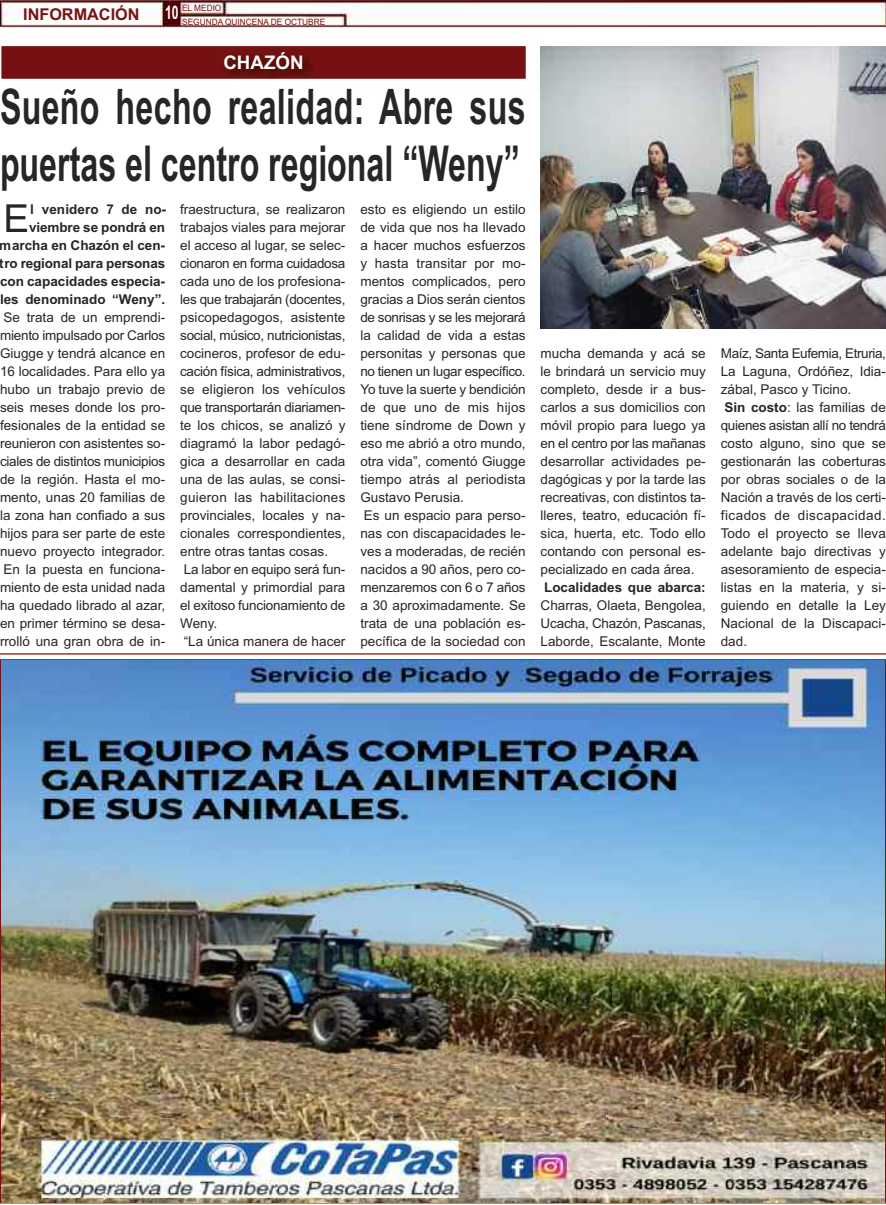
<style>
.page{position:relative;width:886px;height:1205px;background:#fff}
.page>*{position:absolute;margin:0;border:0;box-sizing:border-box;transform-origin:0 0}
.t1{font:700 49.5px/57px "Arial";letter-spacing:.01em;color:#272627;scale:.65 1}
.t2{font:38.62px "Arial";color:#272627}
.t3{font:700 18.75px "Arial";color:#fff}
.t4{font:700 18.75px "Arial";color:#fff;scale:.65 1}
.t5{font:700 16.25px "Arial";color:#761313}
.t6{font:13.5px/18px "Arial";color:#272627;text-align:justify}
.t7{font:700 13.5px/18px "Arial";color:#272627;text-align:right}
.t8{font:8.75px/14.5px "Arial";color:#761313;scale:.95 1}
.s1{font-weight:700}
</style>
<div class="page">
<img style="left:0;top:0;width:886px;height:28px">
<hr style="left:0;top:653px;width:886px;height:1px;background:#761313">
<img style="left:1px;top:46px;width:525px;height:45px">
<img style="left:3px;top:88px;width:187px;height:2px">
<img style="left:2px;top:46px;width:523px;height:33px">
<img style="left:1px;top:660px;width:884px;height:542px">
<img style="left:540px;top:46px;width:346px;height:282px">
<p class="t5" style="left:23px;top:5px;width:118px">inforMACión</p>
<p class="t8" style="left:182px;top:1px;width:152px">EL MEDIO<br>SEGUNDA QUINCENA DE OCTUBRE</p>
<h3 class="t4" style="left:165px;top:2px;width:22px">10</h3>
<h3 class="t3" style="left:223px;top:51px;width:82px">CHAzón</h3>
<h1 class="t1" style="left:0;top:79px;width:810px">Sueño hecho realidad: Abre sus puertas el centro regional “Weny”</h1>
<p class="t7" style="left:0;top:200px;width:168px">l venidero 7 de no&shy;viembre se pondrá en marcha en Chazón el cen&shy;tro regional para personas con capacidades especia&shy;les denominado “Weny”.</p>
<p class="t6" style="left:0;top:308px;width:167px">Se trata de un emprendi&shy;miento impulsado por Carlos Giugge y tendrá alcance en 16 localidades. Para ello ya hubo un trabajo previo de seis meses donde los pro&shy;fesionales de la entidad se reunieron con asistentes so&shy;ciales de distintos municipios de la región. Hasta el mo&shy;mento, unas 20 familias de la zona han confiado a sus hijos para ser parte de este nuevo proyecto integrador.<br>En la puesta en funciona&shy;miento de esta unidad nada ha quedado librado al azar, en primer término se desa&shy;rrolló una gran obra de in-</p>
<h2 class="t2" style="left:4px;top:196px;width:27px">E</h2>
<p class="t6" style="left:180px;top:200px;width:167px;text-align:left">fraestructura, se realizaron trabajos viales para mejorar el acceso al lugar, se selec&shy;cionaron en forma cuidadosa cada uno de los profesiona&shy;les que trabajarán (docentes, psicopedagogos, asistente social, músico, nutricionistas, cocineros, profesor de edu&shy;cación física, administrativos, se eligieron los vehículos que transportarán diariamen&shy;te los chicos, se analizó y diagramó la labor pedagó&shy;gica a desarrollar en cada una de las aulas, se consi&shy;guieron las habilitaciones provinciales, locales y na&shy;cionales correspondientes, entre otras tantas cosas.<br>La labor en equipo será fun&shy;damental y primordial para el exitoso funcionamiento de<br>Weny.<br>“La única manera de hacer</p>
<p class="t6" style="left:360px;top:200px;width:167px;text-align:left">esto es eligiendo un estilo de vida que nos ha llevado a hacer muchos esfuerzos y hasta transitar por mo&shy;mentos complicados, pero gracias a Dios serán cientos de sonrisas y se les mejorará la calidad de vida a estas personitas y personas que no tienen un lugar específico.<br>Yo tuve la suerte y bendición de que uno de mis hijos tiene síndrome de Down y eso me abrió a otro mundo, otra vida”, comentó Giugge tiempo atrás al periodista<br>Gustavo Perusia.<br>Es un espacio para perso&shy;nas con discapacidades le&shy;ves a moderadas, de recién nacidos a 90 años, pero co&shy;menzaremos con 6 o 7 años a 30 aproximadamente. Se trata de una población es&shy;pecífica de la sociedad con</p>
<p class="t6" style="left:540px;top:344px;width:167px">mucha demanda y acá se le brindará un servicio muy completo, desde ir a bus&shy;carlos a sus domicilios con móvil propio para luego ya en el centro por las mañanas desarrollar actividades pe&shy;dagógicas y por la tarde las recreativas, con distintos ta&shy;lleres, teatro, educación fí&shy;sica, huerta, etc. Todo ello contando con personal es&shy;pecializado en cada área.</p>
<p class="t7" style="left:544px;top:578px;width:163px">Localidades que abarca:</p>
<p class="t6" style="left:540px;top:596px;width:167px">Charras, Olaeta, Bengolea, Ucacha, Chazón, Pascanas, Laborde, Escalante, Monte</p>
<p class="t6" style="left:721px;top:344px;width:167px;text-align:left">Maíz, Santa Eufemia, Etruria,<br>La Laguna, Ordóñez, Idia&shy;zábal, Pasco y Ticino.<br><span class="s1">Sin costo</span>: las familias de quienes asistan allí no tendrá costo alguno, sino que se gestionarán las coberturas por obras sociales o de la<br>Nación a través de los certi&shy;ficados de discapacidad.<br>Todo el proyecto se lleva adelante bajo directivas y asesoramiento de especia&shy;listas en la materia, y si&shy;guiendo en detalle la Ley<br>Nacional de la Discapaci&shy;dad.</p>
</div>
